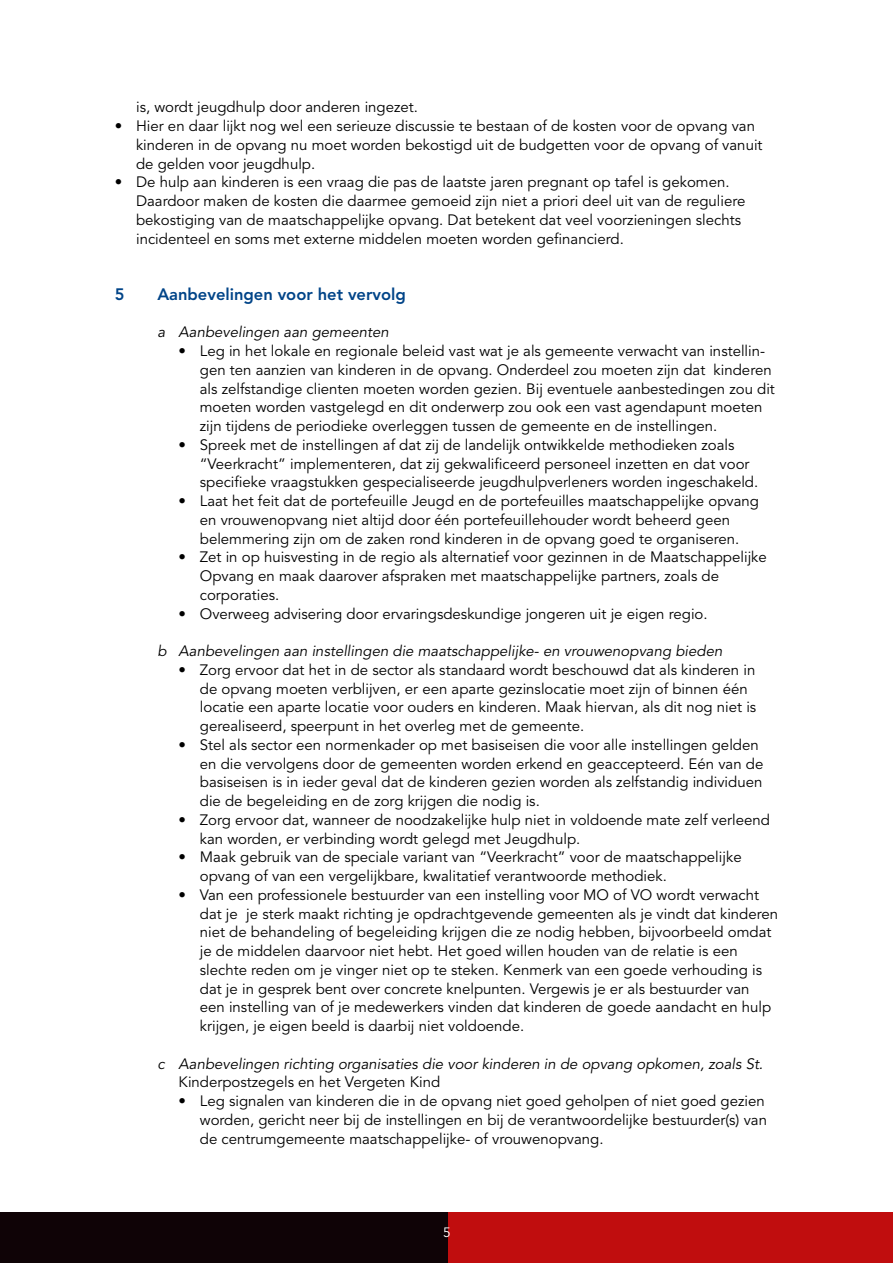
<style>
.page{position:relative;width:893px;height:1263px;background:#fff}
.page>*{position:absolute;margin:0;border:0;box-sizing:border-box;transform-origin:0 0}
.t1{font:800 16.5px "Avenir LT Std";color:#048}
.t2{font:15px/18.8px "Avenir LT Std";color:#000}
.t3{font:italic 15px/18.8px "Avenir LT Std";color:#000}
.t4{font:13.5px "Avenir LT Std";color:#fff}
.s1{font-style:normal}
</style>
<div class="page">
<svg style="left:0;top:1212px;width:893px;height:51px;background:#670709"></svg>
<p class="t2" style="left:136px;top:98px;width:283px">is, wordt jeugdhulp door anderen ingezet.</p>
<p class="t2" style="left:136px;top:117px;width:628px;text-indent:-21px">• Hier en daar lijkt nog wel een serieuze discussie te bestaan of de kosten voor de opvang van kinderen in de opvang nu moet worden bekostigd uit de budgetten voor de opvang of vanuit de gelden voor jeugdhulp.</p>
<p class="t2" style="left:136px;top:173px;width:611px;text-indent:-21px">• De hulp aan kinderen is een vraag die pas de laatste jaren pregnant op tafel is gekomen.<br>Daardoor maken de kosten die daarmee gemoeid zijn niet a priori deel uit van de reguliere bekostiging van de maatschappelijke opvang. Dat betekent dat veel voorzieningen slechts incidenteel en soms met externe middelen moeten worden gefinancierd.</p>
<p class="t1" style="left:115px;top:284px;width:11px">5</p>
<p class="t1" style="left:157px;top:284px;width:250px">Aanbevelingen voor het vervolg</p>
<p class="t3" style="left:157px;top:323px;width:233px">a Aanbevelingen aan gemeenten</p>
<p class="t2" style="left:200px;top:342px;width:577px;text-indent:-21px">• Leg in het lokale en regionale beleid vast wat je als gemeente verwacht van instellin&shy;gen ten aanzien van kinderen in de opvang. Onderdeel zou moeten zijn dat kinderen als zelfstandige clienten moeten worden gezien. Bij eventuele aanbestedingen zou dit moeten worden vastgelegd en dit onderwerp zou ook een vast agendapunt moeten zijn tijdens de periodieke overleggen tussen de gemeente en de instellingen.</p>
<p class="t2" style="left:200px;top:436px;width:560px;text-indent:-21px">• Spreek met de instellingen af dat zij de landelijk ontwikkelde methodieken zoals “Veerkracht” implementeren, dat zij gekwalificeerd personeel inzetten en dat voor specifieke vraagstukken gespecialiseerde jeugdhulpverleners worden ingeschakeld.</p>
<p class="t2" style="left:179px;top:492px;width:582px;text-align:center">• Laat het feit dat de portefeuille Jeugd en de portefeuilles maatschappelijke opvang en vrouwenopvang niet altijd door één portefeuillehouder wordt beheerd geen belemmering zijn om de zaken rond kinderen in de opvang goed te organiseren.</p>
<p class="t2" style="left:200px;top:548px;width:568px;text-indent:-21px">• Zet in op huisvesting in de regio als alternatief voor gezinnen in de Maatschappelijke<br>Opvang en maak daarover afspraken met maatschappelijke partners, zoals de corporaties.</p>
<p class="t2" style="left:179px;top:604px;width:531px">• Overweeg advisering door ervaringsdeskundige jongeren uit je eigen regio.</p>
<p class="t3" style="left:157px;top:642px;width:566px">b Aanbevelingen aan instellingen die maatschappelijke- en vrouwenopvang bieden</p>
<p class="t2" style="left:200px;top:661px;width:558px;text-indent:-21px">• Zorg ervoor dat het in de sector als standaard wordt beschouwd dat als kinderen in de opvang moeten verblijven, er een aparte gezinslocatie moet zijn of binnen één locatie een aparte locatie voor ouders en kinderen. Maak hiervan, als dit nog niet is gerealiseerd, speerpunt in het overleg met de gemeente.</p>
<p class="t2" style="left:200px;top:736px;width:565px;text-indent:-21px">• Stel als sector een normenkader op met basiseisen die voor alle instellingen gelden en die vervolgens door de gemeenten worden erkend en geaccepteerd. Eén van de basiseisen is in ieder geval dat de kinderen gezien worden als zelfstandig individuen die de begeleiding en de zorg krijgen die nodig is.</p>
<p class="t2" style="left:200px;top:811px;width:572px;text-indent:-21px">• Zorg ervoor dat, wanneer de noodzakelijke hulp niet in voldoende mate zelf verleend kan worden, er verbinding wordt gelegd met Jeugdhulp.</p>
<p class="t2" style="left:200px;top:848px;width:543px;text-indent:-21px">• Maak gebruik van de speciale variant van “Veerkracht” voor de maatschappelijke opvang of van een vergelijkbare, kwalitatief verantwoorde methodiek.</p>
<p class="t2" style="left:200px;top:886px;width:580px;text-indent:-21px">• Van een professionele bestuurder van een instelling voor MO of VO wordt verwacht dat je je sterk maakt richting je opdrachtgevende gemeenten als je vindt dat kinderen niet de behandeling of begeleiding krijgen die ze nodig hebben, bijvoorbeeld omdat je de middelen daarvoor niet hebt. Het goed willen houden van de relatie is een slechte reden om je vinger niet op te steken. Kenmerk van een goede verhouding is dat je in gesprek bent over concrete knelpunten. Vergewis je er als bestuurder van een instelling van of je medewerkers vinden dat kinderen de goede aandacht en hulp krijgen, je eigen beeld is daarbij niet voldoende.</p>
<p class="t3" style="left:179px;top:1054px;width:586px;text-indent:-21px">c Aanbevelingen richting organisaties die voor kinderen in de opvang opkomen, zoals St.<br><span class="s1">Kinderpostzegels en het Vergeten Kind</span></p>
<p class="t2" style="left:200px;top:1092px;width:569px;text-indent:-21px">• Leg signalen van kinderen die in de opvang niet goed geholpen of niet goed gezien worden, gericht neer bij de instellingen en bij de verantwoordelijke bestuurder(s) van de centrumgemeente maatschappelijke- of vrouwenopvang.</p>
<p class="t4" style="left:443px;top:1225px;width:9px">5</p>
</div>
